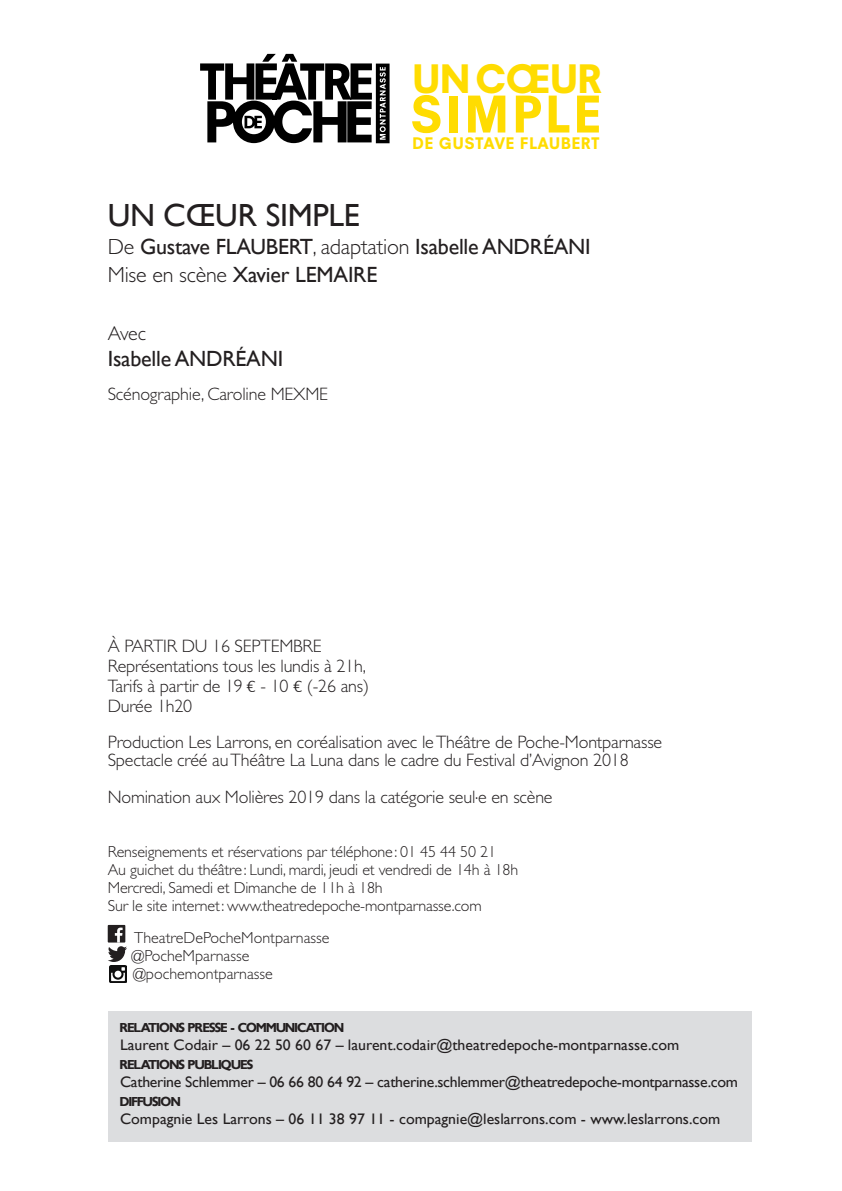
<style>
.page{position:relative;width:842px;height:1191px;background:#fff}
.page>*{position:absolute;margin:0;border:0;box-sizing:border-box;transform-origin:0 0}
.t1{font:52px "Mobil";letter-spacing:.08em;color:#ffdc01}
.t2{font:40.4px "Mobil";color:#ffdc01}
.Bio_texte{font:32px "Gill Sans";letter-spacing:-.01em;color:#231f20}
.Bio_texte-2{font:22px "Gill Sans";letter-spacing:-.01em;color:#231f20}
.Bio_texte-3{font:300 20px "Gill Sans";color:#231f20}
.Bio_texte-4{font:300 18px "Gill Sans";letter-spacing:-.01em;color:#231f20}
.t3{font:16.4px "Mobil";letter-spacing:.06em;color:#ffdc01}
.Bio_texte-5{font:300 16px "Gill Sans";letter-spacing:-.01em;color:#231f20}
.t4{font:15.2px "Gill Sans";color:#231f20;scale:1.04 1}
.t5{font:15.2px "Gill Sans";letter-spacing:-.02em;color:#231f20;scale:1.04 1}
.t6{font:700 13px "Gill Sans";color:#231f20;scale:1.04 1}
.s1{font-weight:300}
.s2{font-family:"Calibri"}
</style>
<div class="page">
<div style="left:108px;top:1010px;width:643px;height:131px;background:#dcdddf"></div>
<div style="left:108px;top:925px;width:17px;height:17px;background:#231f20"></div>
<svg style="left:108px;top:927px;width:19px;height:35px"></svg>
<img style="left:110px;top:966px;width:17px;height:16px">
<svg style="left:200px;top:54px;width:190px;height:89px"></svg>
<p class="t2" style="left:412px;top:54px;width:190px">UN CŒUR</p>
<p class="t1" style="left:411px;top:82px;width:191px">SIMPLE</p>
<p class="t3" style="left:412px;top:133px;width:188px">DE GUSTAVE FLAUBERT</p>
<p class="Bio_texte" style="left:108px;top:197px;width:254px">UN CŒUR SIMPLE</p>
<p class="Bio_texte-2" style="left:108px;top:234px;width:484px"><span class="s1">De</span> Gustave FLAUBERT<span class="s1">, adaptation</span> Isabelle ANDRÉANI</p>
<p class="Bio_texte-2" style="left:108px;top:262px;width:271px"><span class="s1">Mise en scène</span> Xavier LEMAIRE</p>
<p class="Bio_texte-3" style="left:108px;top:322px;width:40px">Avec</p>
<p class="Bio_texte-2" style="left:108px;top:346px;width:177px">Isabelle ANDRÉANI</p>
<p class="Bio_texte-4" style="left:108px;top:384px;width:222px">Scénographie, Caroline MEXME</p>
<p class="Bio_texte-4" style="left:108px;top:636px;width:215px">À PARTIR DU 16 SEPTEMBRE</p>
<p class="Bio_texte-4" style="left:108px;top:656px;width:260px">Représentations tous les lundis à 21h,</p>
<p class="Bio_texte-4" style="left:108px;top:676px;width:263px">Tarifs à partir de 19 <span class="s2">€</span> - 10 <span class="s2">€</span> (-26 ans)</p>
<p class="Bio_texte-4" style="left:108px;top:696px;width:86px">Durée 1h20</p>
<p class="Bio_texte-4" style="left:108px;top:732px;width:556px">Production Les Larrons, en coréalisation avec le Théâtre de Poche-Montparnasse</p>
<p class="Bio_texte-4" style="left:108px;top:750px;width:522px">Spectacle créé au Théâtre La Luna dans le cadre du Festival d’Avignon 2018</p>
<p class="Bio_texte-4" style="left:108px;top:786px;width:446px">Nomination aux Molières 2019 dans la catégorie seul.e en scène</p>
<p class="Bio_texte-5" style="left:108px;top:842px;width:390px">Renseignements et réservations par téléphone: 01 45 44 50 21</p>
<p class="Bio_texte-5" style="left:108px;top:860px;width:412px">Au guichet du théâtre: Lundi, mardi, jeudi et vendredi de 14h à 18h</p>
<p class="Bio_texte-5" style="left:108px;top:878px;width:276px">Mercredi, Samedi et Dimanche de 11h à 18h</p>
<p class="Bio_texte-5" style="left:108px;top:896px;width:375px">Sur le site internet: www.theatredepoche-montparnasse.com</p>
<p class="Bio_texte-5" style="left:134px;top:928px;width:197px">TheatreDePocheMontparnasse</p>
<p class="Bio_texte-5" style="left:132px;top:946px;width:119px">@PocheMparnasse</p>
<p class="Bio_texte-5" style="left:133px;top:964px;width:141px">@pochemontparnasse</p>
<p class="t6" style="left:120px;top:1020px;width:217px">RELATIONS PRESSE - COMMUNICATION</p>
<p class="t4" style="left:120px;top:1035px;width:539px">Laurent Codair – 06 22 50 60 67 – laurent.codair@theatredepoche-montparnasse.com</p>
<p class="t6" style="left:120px;top:1057px;width:129px">RELATIONS PUBLIQUES</p>
<p class="t5" style="left:120px;top:1072px;width:596px">Catherine Schlemmer – 06 66 80 64 92 – catherine.schlemmer@theatredepoche-montparnasse.com</p>
<p class="t6" style="left:120px;top:1094px;width:59px">DIFFUSION</p>
<p class="t4" style="left:120px;top:1109px;width:579px">Compagnie Les Larrons – 06 11 38 97 11 - compagnie@leslarrons.com - www.leslarrons.com</p>
</div>
